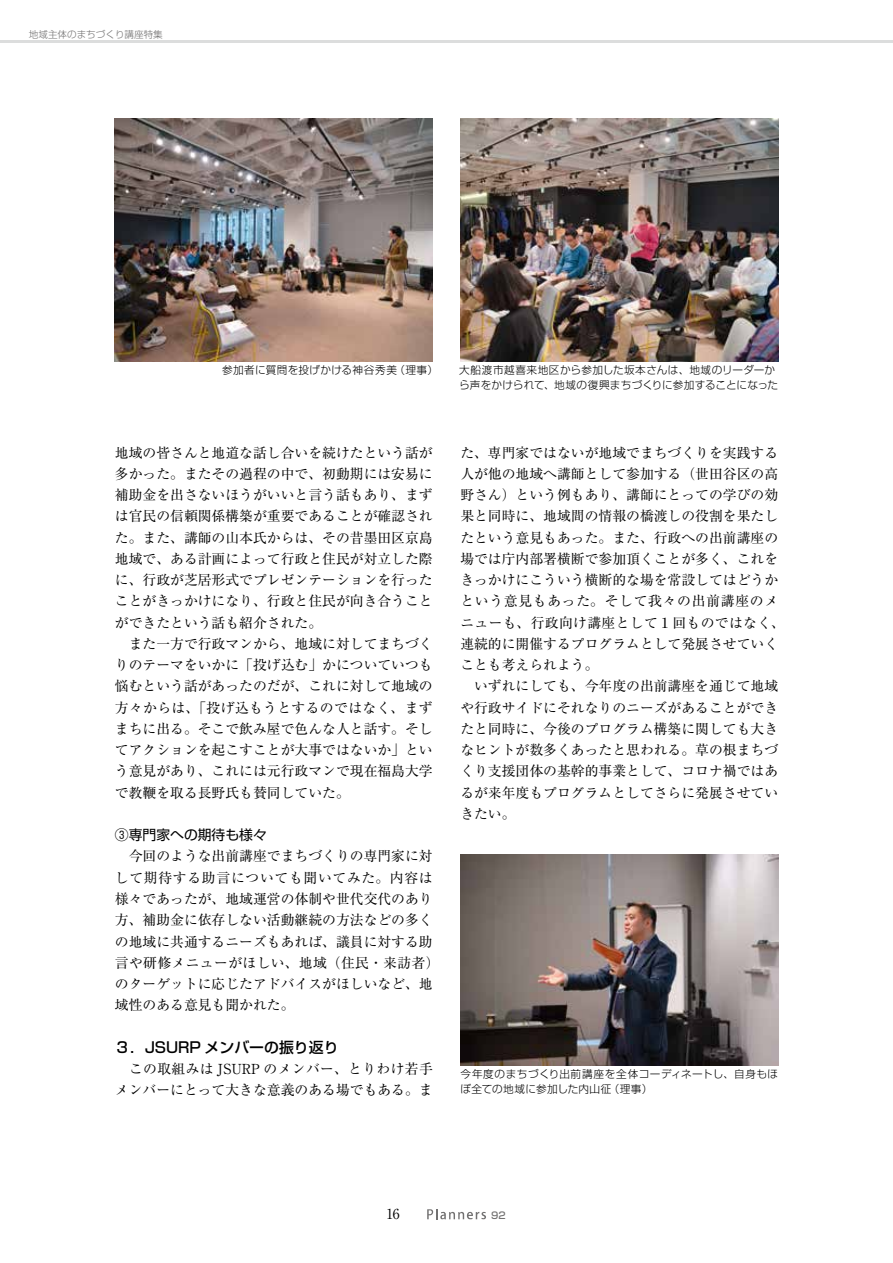
<style>
.page{position:relative;width:893px;height:1263px;background:#fff}
.page>*{position:absolute;margin:0;border:0;box-sizing:border-box;transform-origin:0 0}
.t1{font:500 14.85px "Shin Go Pro";color:#000}
.t2{font:13.8px/21.3px "Ryumin Pro";color:#000}
.t3{font:13.8px "Shin Go Pro";color:#000}
.t4{font:300 10.65px/14.9px "Shin Go Pro";letter-spacing:.035em;color:#000}
.t5{font:300 9.6px "Shin Go Pro";color:#727171}
.t6{font:500 9.6px "Shin Go Pro";color:#727171}
</style>
<div class="page">
<svg style="left:427px;top:1209px;width:59px;height:10px"></svg>
<hr style="left:0;top:40px;width:893px;height:3px;background:#dcdddd">
<img style="left:460px;top:855px;width:318px;height:210px">
<img style="left:115px;top:118px;width:318px;height:243px">
<img style="left:460px;top:118px;width:318px;height:243px">
<p class="t5" style="left:29px;top:27px;width:135px">地域主体のまちづくり講座特集</p>
<p class="t4" style="left:222px;top:361px;width:217px">参加者に質問を投げかける神谷秀美（理事）</p>
<p class="t4" style="left:459px;top:361px;width:320px">大船渡市越喜来地区から参加した坂本さんは、地域のリーダーから声をかけられて、地域の復興まちづくりに参加することになった</p>
<p class="t2" style="left:115px;top:441px;width:319px">地域の皆さんと地道な話し合いを続けたという話が多かった。またその過程の中で、初動期には安易に補助金を出さないほうがいいと言う話もあり、まずは官民の信頼関係構築が重要であることが確認された。また、講師の山本氏からは、その昔墨田区京島地域で、ある計画によって行政と住民が対立した際に、行政が芝居形式でプレゼンテーションを行ったことがきっかけになり、行政と住民が向き合うことができたという話も紹介された。<br>　また一方で行政マンから、地域に対してまちづくりのテーマをいかに「投げ込む」かについていつも悩むという話があったのだが、これに対して地域の方々からは、「投げ込もうとするのではなく、まずまちに出る。そこで飲み屋で色んな人と話す。そしてアクションを起こすことが大事ではないか」という意見があり、これには元行政マンで現在福島大学で教鞭を取る長野氏も賛同していた。</p>
<p class="t3" style="left:115px;top:824px;width:154px">③専門家への期待も様々</p>
<p class="t2" style="left:115px;top:845px;width:326px">　今回のような出前講座でまちづくりの専門家に対して期待する助言についても聞いてみた。内容は様々であったが、地域運営の体制や世代交代のあり方、補助金に依存しない活動継続の方法などの多くの地域に共通するニーズもあれば、議員に対する助言や研修メニューがほしい、地域（住民・来訪者）のターゲットに応じたアドバイスがほしいなど、地域性のある意見も聞かれた。</p>
<p class="t1" style="left:115px;top:1035px;width:225px">３．JSURP メンバーの振り返り</p>
<p class="t2" style="left:115px;top:1057px;width:319px">　この取組みは JSURP のメンバー、とりわけ若手メンバーにとって大きな意義のある場でもある。ま</p>
<p class="t2" style="left:460px;top:441px;width:326px">た、専門家ではないが地域でまちづくりを実践する人が他の地域へ講師として参加する（世田谷区の高野さん）という例もあり、講師にとっての学びの効果と同時に、地域間の情報の橋渡しの役割を果たしたという意見もあった。また、行政への出前講座の場では庁内部署横断で参加頂くことが多く、これをきっかけにこういう横断的な場を常設してはどうかという意見もあった。そして我々の出前講座のメニューも、行政向け講座として１回ものではなく、連続的に開催するプログラムとして発展させていくことも考えられよう。<br>　いずれにしても、今年度の出前講座を通じて地域や行政サイドにそれなりのニーズがあることができたと同時に、今後のプログラム構築に関しても大きなヒントが数多くあったと思われる。草の根まちづくり支援団体の基幹的事業として、コロナ禍ではあるが来年度もプログラムとしてさらに発展させていきたい。</p>
<p class="t4" style="left:460px;top:1065px;width:319px">今年度のまちづくり出前講座を全体コーディネートし、自身もほぼ全ての地域に参加した内山征（理事）</p>
<p class="t2" style="left:386px;top:1202px;width:15px">16</p>
<p class="t6" style="left:491px;top:1208px;width:16px">92</p>
</div>
